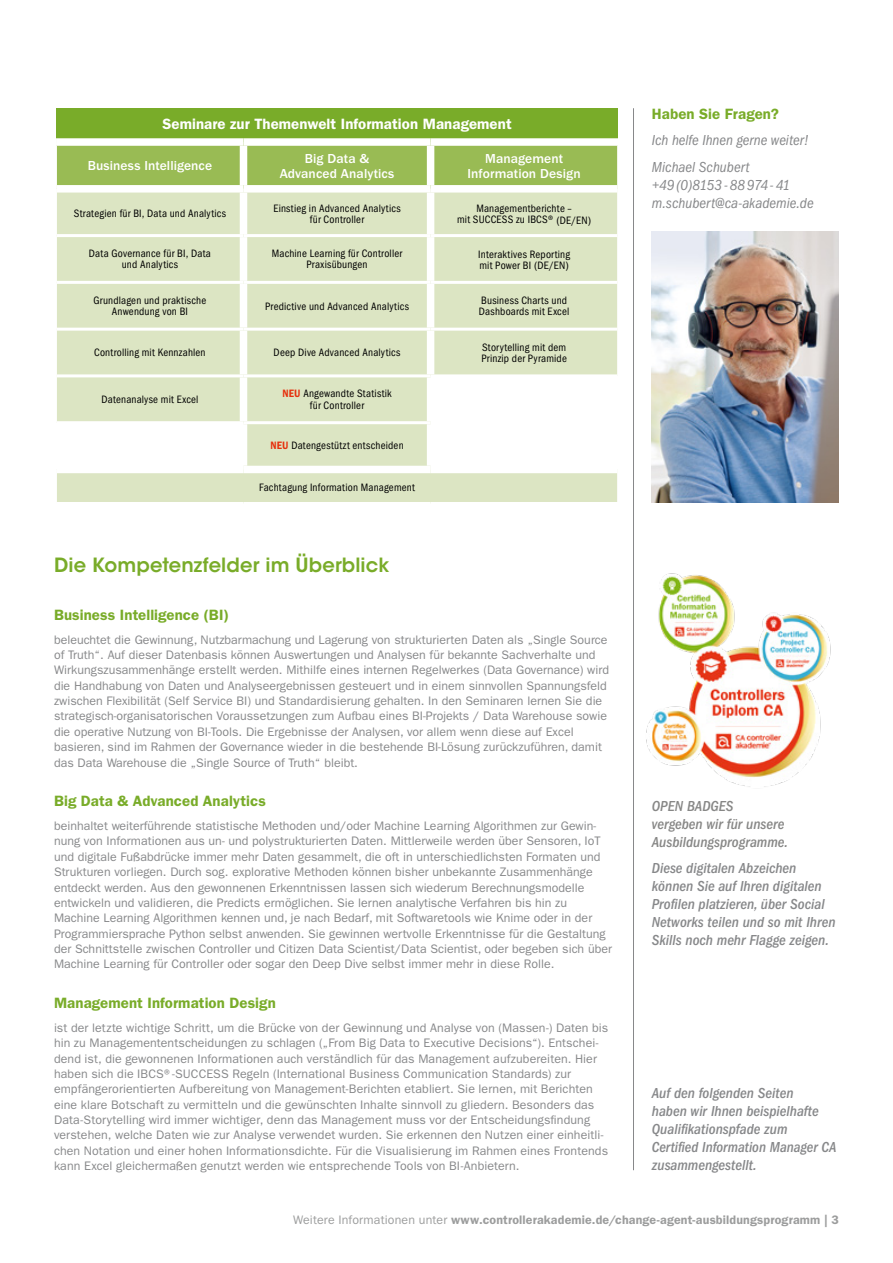
<style>
.page{position:relative;width:893px;height:1263px;background:#fff}
.page>*{position:absolute;margin:0;border:0;box-sizing:border-box;transform-origin:0 0}
.t1{font:600 19.5px "ITC Avant Garde Std";letter-spacing:.005em;color:#79ac29}
.t2{font:italic 500 condensed 15px/18px "ITC Franklin Gothic Std";color:#87888a}
.t3{font:600 15px "ITC Franklin Gothic Std";letter-spacing:.005em;color:#79ac29}
.t4{font:italic condensed 15px/26.5px "ITC Franklin Gothic Std";color:#87888a}
.t5{font:italic 500 condensed 15px/18px "ITC Franklin Gothic Std";color:#878786}
.t6{font:600 15px "ITC Franklin Gothic Std";letter-spacing:.005em;color:#fff}
.t7{font:500 13.5px/15px "ITC Franklin Gothic Std";letter-spacing:.005em;color:#fff;text-align:center}
.t8{font:12.3px/15.3px "ITC Franklin Gothic Std";color:#87888a}
.t9{font:600 12.3px "ITC Franklin Gothic Std";letter-spacing:.015em;color:#9c9d9d}
.t10{font:condensed 11.1px/11.2px "ITC Franklin Gothic Std";letter-spacing:.015em;color:#000;text-align:center}
.s1{font-family:"ITC Franklin Gothic Std Dm Cd";font-stretch:normal;color:#e6310e}
.s2{font-weight:400}
</style>
<div class="page">
<div style="left:56px;top:108px;width:562px;height:34px;background:#79ac29"></div>
<div style="left:57px;top:146px;width:560px;height:39px;background:#99bb54"></div>
<svg style="left:57px;top:193px;width:560px;height:309px;background:#e0e8ca"></svg>
<svg style="left:57px;top:377px;width:370px;height:89px"></svg>
<div style="left:56px;top:138px;width:187px;height:8px;background:#fff"></div>
<div style="left:243px;top:138px;width:188px;height:8px;background:#fff"></div>
<div style="left:240px;top:146px;width:7px;height:39px;background:#fff"></div>
<div style="left:431px;top:138px;width:187px;height:8px;background:#fff"></div>
<div style="left:427px;top:146px;width:7px;height:39px;background:#fff"></div>
<div style="left:240px;top:193px;width:7px;height:41px;background:#fff"></div>
<div style="left:427px;top:193px;width:7px;height:41px;background:#fff"></div>
<div style="left:240px;top:237px;width:7px;height:44px;background:#fff"></div>
<div style="left:427px;top:237px;width:7px;height:44px;background:#fff"></div>
<div style="left:240px;top:284px;width:7px;height:44px;background:#fff"></div>
<div style="left:427px;top:284px;width:7px;height:44px;background:#fff"></div>
<div style="left:240px;top:331px;width:7px;height:43px;background:#fff"></div>
<div style="left:427px;top:331px;width:7px;height:43px;background:#fff"></div>
<div style="left:240px;top:377px;width:7px;height:44px;background:#fff"></div>
<div style="left:427px;top:377px;width:7px;height:44px;background:#fff"></div>
<div style="left:240px;top:424px;width:7px;height:42px;background:#fff"></div>
<div style="left:427px;top:424px;width:7px;height:42px;background:#fff"></div>
<hr style="left:57px;top:234px;width:186px;height:3px;background:#fff">
<hr style="left:243px;top:234px;width:188px;height:3px;background:#fff">
<hr style="left:431px;top:281px;width:186px;height:3px;background:#fff">
<div style="left:57px;top:466px;width:186px;height:7px;background:#fff"></div>
<div style="left:243px;top:466px;width:188px;height:7px;background:#fff"></div>
<div style="left:431px;top:466px;width:186px;height:7px;background:#fff"></div>
<hr style="left:57px;top:281px;width:186px;height:3px;background:#fff">
<hr style="left:243px;top:281px;width:188px;height:3px;background:#fff">
<hr style="left:431px;top:328px;width:186px;height:3px;background:#fff">
<hr style="left:57px;top:328px;width:186px;height:3px;background:#fff">
<hr style="left:57px;top:374px;width:186px;height:3px;background:#fff">
<hr style="left:431px;top:374px;width:186px;height:3px;background:#fff">
<hr style="left:431px;top:234px;width:186px;height:3px;background:#fff">
<hr style="left:243px;top:328px;width:188px;height:3px;background:#fff">
<hr style="left:243px;top:374px;width:188px;height:3px;background:#fff">
<hr style="left:57px;top:421px;width:186px;height:3px;background:#fff">
<hr style="left:243px;top:421px;width:188px;height:3px;background:#fff">
<hr style="left:431px;top:421px;width:186px;height:3px;background:#fff">
<hr style="left:633px;top:108px;width:1px;height:1062px;background:#87888a">
<img style="left:652px;top:231px;width:187px;height:271px">
<img style="left:646px;top:573px;width:185px;height:214px">
<p class="t6" style="left:162px;top:115px;width:351px">Seminare zur Themenwelt Information Management</p>
<p class="t7" style="left:88px;top:158px;width:126px">Business Intelligence</p>
<p class="t7" style="left:280px;top:151px;width:116px">Big Data &amp;<br>Advanced Analytics</p>
<p class="t7" style="left:468px;top:151px;width:115px">Management<br>Information Design</p>
<p class="t10" style="left:74px;top:208px;width:154px">Strategien für BI, Data und Analytics</p>
<p class="t10" style="left:273px;top:202px;width:129px">Einstieg in Advanced Analytics für Controller</p>
<p class="t10" style="left:457px;top:202px;width:136px">Managementberichte –<br>mit SUCCESS zu IBCS® (DE/EN)</p>
<p class="t10" style="left:89px;top:248px;width:124px">Data Governance für BI, Data und Analytics</p>
<p class="t10" style="left:272px;top:248px;width:132px">Machine Learning für Controller<br>Praxisübungen</p>
<p class="t10" style="left:478px;top:249px;width:93px;text-align:left">Interaktives Reporting mit Power BI (DE/EN)</p>
<p class="t10" style="left:94px;top:295px;width:114px">Grundlagen und praktische<br>Anwendung von BI</p>
<p class="t10" style="left:265px;top:300px;width:145px">Predictive und Advanced Analytics</p>
<p class="t10" style="left:479px;top:295px;width:92px;text-align:left">Business Charts und<br>Dashboards mit Excel</p>
<p class="t10" style="left:94px;top:347px;width:113px">Controlling mit Kennzahlen</p>
<p class="t10" style="left:274px;top:347px;width:128px">Deep Dive Advanced Analytics</p>
<p class="t10" style="left:481px;top:341px;width:87px;text-align:left">Storytelling mit dem<br>Prinzip der Pyramide</p>
<p class="t10" style="left:101px;top:394px;width:99px">Datenanalyse mit Excel</p>
<p class="t10" style="left:282px;top:388px;width:111px"><span class="s1">NEU</span> Angewandte Statistik für Controller</p>
<p class="t10" style="left:270px;top:440px;width:135px"><span class="s1">NEU</span> Datengestützt entscheiden</p>
<p class="t10" style="left:259px;top:482px;width:157px">Fachtagung Information Management</p>
<h1 class="t1" style="left:54px;top:552px;width:337px">Die Kompetenzfelder im Überblick</h1>
<p class="t3" style="left:54px;top:606px;width:177px">Business Intelligence (BI)</p>
<p class="t8" style="left:54px;top:632px;width:557px">beleuchtet die Gewinnung, Nutzbarmachung und Lagerung von strukturierten Daten als „Single Source of Truth“. Auf dieser Datenbasis können Auswertungen und Analysen für bekannte Sachverhalte und Wirkungszusammenhänge erstellt werden. Mithilfe eines internen Regelwerkes (Data Governance) wird die Handhabung von Daten und Analyseergebnissen gesteuert und in einem sinnvollen Spannungsfeld zwischen Flexibilität (Self Service BI) und Standardisierung gehalten. In den Seminaren lernen Sie die strategisch-organisatorischen Voraussetzungen zum Aufbau eines BI-Projekts / Data Warehouse sowie die operative Nutzung von BI-Tools. Die Ergebnisse der Analysen, vor allem wenn diese auf Excel basieren, sind im Rahmen der Governance wieder in die bestehende BI-Lösung zurückzuführen, damit das Data Warehouse die „Single Source of Truth“ bleibt.</p>
<p class="t3" style="left:54px;top:792px;width:213px">Big Data &amp; Advanced Analytics</p>
<p class="t8" style="left:54px;top:818px;width:559px">beinhaltet weiterführende statistische Methoden und/oder Machine Learning Algorithmen zur Gewin&shy;nung von Informationen aus un- und polystrukturierten Daten. Mittlerweile werden über Sensoren, IoT und digitale Fußabdrücke immer mehr Daten gesammelt, die oft in unterschiedlichsten Formaten und Strukturen vorliegen. Durch sog. explorative Methoden können bisher unbekannte Zusammenhänge entdeckt werden. Aus den gewonnenen Erkenntnissen lassen sich wiederum Berechnungsmodelle entwickeln und validieren, die Predicts ermöglichen. Sie lernen analytische Verfahren bis hin zu Machine Learning Algorithmen kennen und, je nach Bedarf, mit Softwaretools wie Knime oder in der Programmiersprache Python selbst anwenden. Sie gewinnen wertvolle Erkenntnisse für die Gestaltung der Schnittstelle zwischen Controller und Citizen Data Scientist/Data Scientist, oder begeben sich über Machine Learning für Controller oder sogar den Deep Dive selbst immer mehr in diese Rolle.</p>
<p class="t3" style="left:54px;top:994px;width:223px">Management Information Design</p>
<p class="t8" style="left:54px;top:1020px;width:556px">ist der letzte wichtige Schritt, um die Brücke von der Gewinnung und Analyse von (Massen-) Daten bis hin zu Managemententscheidungen zu schlagen („From Big Data to Executive Decisions“). Entschei&shy;dend ist, die gewonnenen Informationen auch verständlich für das Management aufzubereiten. Hier haben sich die IBCS®-SUCCESS Regeln (International Business Communication Standards) zur empfängerorientierten Aufbereitung von Management-Berichten etabliert. Sie lernen, mit Berichten eine klare Botschaft zu vermitteln und die gewünschten Inhalte sinnvoll zu gliedern. Besonders das Data-Storytelling wird immer wichtiger, denn das Management muss vor der Entscheidungsfindung verstehen, welche Daten wie zur Analyse verwendet wurden. Sie erkennen den Nutzen einer einheitli&shy;chen Notation und einer hohen Informationsdichte. Für die Visualisierung im Rahmen eines Frontends kann Excel gleichermaßen genutzt werden wie entsprechende Tools von BI-Anbietern.</p>
<p class="t3" style="left:652px;top:104px;width:129px">Haben Sie Fragen?</p>
<p class="t4" style="left:652px;top:127px;width:159px">Ich helfe Ihnen gerne weiter!<br>Michael Schubert</p>
<p class="t4" style="left:652px;top:176px;width:163px;line-height:18px">+49(0)8153-88974-41 m.schubert@ca-akademie.de</p>
<p class="t5" style="left:652px;top:797px;width:138px">OPEN BADGES vergeben wir für unsere<br>Ausbildungsprogramme.</p>
<p class="t2" style="left:652px;top:859px;width:185px">Diese digitalen Abzeichen können Sie auf Ihren digitalen<br>Profilen platzieren, über Social<br>Networks teilen und so mit Ihren<br>Skills noch mehr Flagge zeigen.</p>
<p class="t2" style="left:652px;top:1084px;width:186px">Auf den folgenden Seiten<br>haben wir Ihnen beispielhafte<br>Qualifikationspfade zum<br>Certified Information Manager CA zusammengestellt.</p>
<p class="t9" style="left:293px;top:1213px;width:547px"><span class="s2">Weitere Informationen unter</span> www.controllerakademie.de/change-agent-ausbildungsprogramm | 3</p>
</div>
